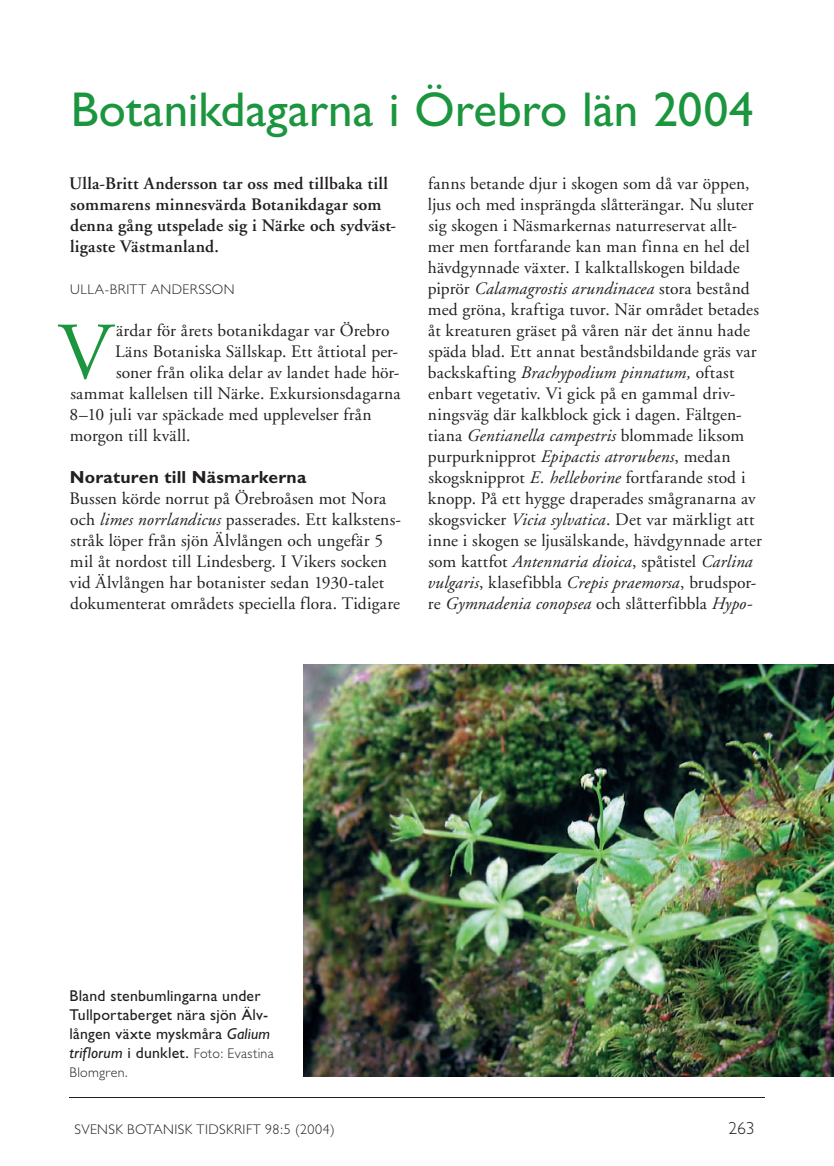
<style>
.page{position:relative;width:834px;height:1166px;background:#fff}
.page>*{position:absolute;margin:0;border:0;box-sizing:border-box;transform-origin:0 0}
.t1{font:80.85px "Adobe Garamond";color:#1b953e}
.t2{font:49px "Gill Sans";color:#1b953e}
.t3{font:17.5px/21px "Adobe Garamond";letter-spacing:.01em;color:#231f20}
.t4{font:600 17.5px/21px "Adobe Garamond";letter-spacing:.01em;color:#231f20}
.t5{font:700 17.5px "Gill Sans";letter-spacing:.015em;color:#231f20}
.t6{font:300 17.5px "Gill Sans";color:#231f20}
.t7{font:15.75px/18.9px "Gill Sans";letter-spacing:.015em;color:#231f20}
.t8{font:300 14px/18.9px "Gill Sans";letter-spacing:.03em;color:#231f20}
.s1{font-style:italic}
.s2{font-weight:400;font-style:italic;font-size:15.75px}
.s3{font-weight:400;font-size:15.75px}
</style>
<div class="page">
<hr style="left:69px;top:1097px;width:695px;height:1px;background:#231f20">
<img style="left:304px;top:664px;width:529px;height:412px">
<h2 class="t2" style="left:71px;top:81px;width:684px">Botanikdagarna i Örebro län 2004</h2>
<p class="t4" style="left:69px;top:173px;width:328px">Ulla-Britt Andersson tar oss med tillbaka till sommarens minnesvärda Botanikdagar som denna gång utspelade sig i Närke och sydväst&shy;ligaste Västmanland.</p>
<p class="t8" style="left:70px;top:280px;width:166px">ULLA-BRITT ANDERSSON</p>
<h1 class="t1" style="left:58px;top:309px;width:56px">V</h1>
<p class="t3" style="left:116px;top:320px;width:275px">ärdar för årets botanikdagar var Örebro</p>
<p class="t3" style="left:115px;top:341px;width:284px">Läns Botaniska Sällskap. Ett åttiotal per-</p>
<p class="t3" style="left:116px;top:362px;width:285px">soner från olika delar av landet hade hör-</p>
<p class="t3" style="left:70px;top:383px;width:331px">sammat kallelsen till Närke. Exkursionsdagarna</p>
<p class="t3" style="left:70px;top:404px;width:303px">8–10 juli var späckade med upplevelser från</p>
<p class="t3" style="left:70px;top:425px;width:122px">morgon till kväll.</p>
<p class="t5" style="left:70px;top:467px;width:238px">Noraturen till Näsmarkerna</p>
<p class="t3" style="left:69px;top:488px;width:333px">Bussen körde norrut på Örebroåsen mot Nora och <span class="s1">limes norrlandicus</span> passerades. Ett kalkstens&shy;stråk löper från sjön Älvlången och ungefär 5 mil åt nordost till Lindesberg. I Vikers socken vid Älvlången har botanister sedan 1930-talet dokumenterat områdets speciella flora. Tidigare</p>
<p class="t3" style="left:427px;top:173px;width:336px">fanns betande djur i skogen som då var öppen, ljus och med insprängda slåtterängar. Nu sluter sig skogen i Näsmarkernas natur reservat allt&shy;mer men fortfarande kan man finna en hel del hävdgynnade växter. I kalktallskogen bildade piprör <span class="s1">Calamagrostis arundinacea</span> stora bestånd med gröna, kraftiga tuvor. När området betades åt kreaturen gräset på våren när det ännu hade späda blad. Ett annat beståndsbildande gräs var backskafting <span class="s1">Brachypodium pinnatum,</span> oftast enbart vegetativ. Vi gick på en gammal driv&shy;ningsväg där kalkblock gick i dagen. Fältgen&shy;tiana <span class="s1">Gentianella campestris</span> blommade liksom purpurknipprot <span class="s1">Epipactis atrorubens</span>, medan skogsknipprot <span class="s1">E. helleborine</span> fortfarande stod i knopp. På ett hygge draperades smågranarna av skogsvicker <span class="s1">Vicia sylvatica</span>. Det var märkligt att inne i skogen se ljusälskande, hävdgynnade arter som kattfot <span class="s1">Antennaria dioica</span>, spåtistel <span class="s1">Carlina vulgaris</span>, klasefibbla <span class="s1">Crepis praemorsa</span>, brudspor&shy;re <span class="s1">Gymnadenia conopsea</span> och slåtterfibbla <span class="s1">Hypo-</span></p>
<p class="t7" style="left:69px;top:986px;width:202px">Bland stenbumlingarna under<br>Tullportaberget nära sjön Älv&shy;lången växte myskmåra <span class="s1">Galium</span></p>
<p class="t8" style="left:69px;top:1044px;width:206px"><span class="s2">triflorum</span> <span class="s3">i dunklet.</span> Foto: Evastina<br>Blomgren.</p>
<p class="t8" style="left:74px;top:1120px;width:262px">SVENSK BOTANISK TIDSKRIFT 98:5 (2004)</p>
<p class="t6" style="left:728px;top:1118px;width:27px">263</p>
</div>
